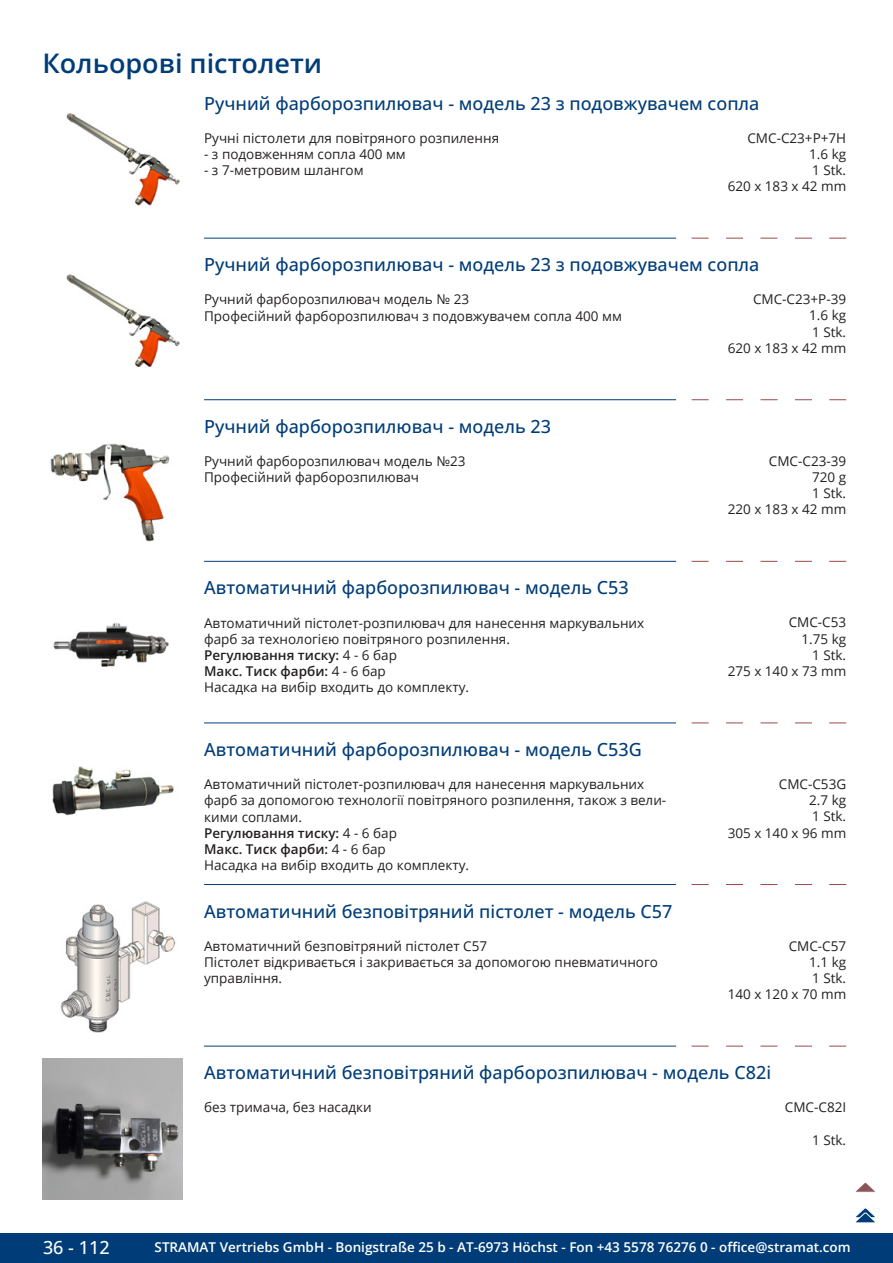
<style>
.page{position:relative;width:893px;height:1263px;background:#fff}
.page>*{position:absolute;margin:0;border:0;box-sizing:border-box;transform-origin:0 0}
.GruppeName{font:600 27px "Open Sans";color:#003d78}
.ArtikelName{font:500 18px "Open Sans";color:#003d78}
.t1{font:500 18px "Open Sans";color:#fff}
.Beschreibung{font:13.5px/16.2px "Open Sans";color:#231f20}
.ArtikelNummer{font:13.5px "Open Sans";color:#231f20}
.t2{font:600 13.5px "Open Sans";color:#fff}
.s1{font-weight:600}
</style>
<div class="page">
<div style="left:0;top:1233px;width:893px;height:30px;background:#003d78"></div>
<img style="left:66px;top:113px;width:114px;height:93px">
<img style="left:66px;top:274px;width:114px;height:94px">
<svg style="left:692px;top:238px;width:17px;height:1px"></svg>
<svg style="left:726px;top:238px;width:17px;height:1px"></svg>
<svg style="left:760px;top:238px;width:17px;height:1px"></svg>
<svg style="left:795px;top:238px;width:17px;height:1px"></svg>
<svg style="left:829px;top:238px;width:17px;height:1px"></svg>
<hr style="left:204px;top:238px;width:472px;height:1px;background:#003d78">
<img style="left:50px;top:443px;width:120px;height:99px">
<svg style="left:692px;top:399px;width:17px;height:1px"></svg>
<svg style="left:726px;top:399px;width:17px;height:1px"></svg>
<svg style="left:760px;top:399px;width:17px;height:1px"></svg>
<svg style="left:795px;top:399px;width:17px;height:1px"></svg>
<svg style="left:829px;top:399px;width:17px;height:1px"></svg>
<hr style="left:204px;top:399px;width:472px;height:1px;background:#003d78">
<img style="left:53px;top:622px;width:116px;height:45px">
<svg style="left:692px;top:561px;width:17px;height:1px"></svg>
<svg style="left:726px;top:561px;width:17px;height:1px"></svg>
<svg style="left:760px;top:561px;width:17px;height:1px"></svg>
<svg style="left:795px;top:561px;width:17px;height:1px"></svg>
<svg style="left:829px;top:561px;width:17px;height:1px"></svg>
<hr style="left:204px;top:561px;width:472px;height:1px;background:#003d78">
<img style="left:52px;top:766px;width:122px;height:50px">
<svg style="left:692px;top:723px;width:17px;height:1px"></svg>
<svg style="left:726px;top:723px;width:17px;height:1px"></svg>
<svg style="left:760px;top:723px;width:17px;height:1px"></svg>
<svg style="left:795px;top:723px;width:17px;height:1px"></svg>
<svg style="left:829px;top:723px;width:17px;height:1px"></svg>
<hr style="left:204px;top:723px;width:472px;height:1px;background:#003d78">
<img style="left:60px;top:901px;width:116px;height:132px">
<svg style="left:692px;top:884px;width:17px;height:1px"></svg>
<svg style="left:726px;top:884px;width:17px;height:1px"></svg>
<svg style="left:760px;top:884px;width:17px;height:1px"></svg>
<svg style="left:795px;top:884px;width:17px;height:1px"></svg>
<svg style="left:829px;top:884px;width:17px;height:1px"></svg>
<hr style="left:204px;top:884px;width:472px;height:1px;background:#003d78">
<img style="left:43px;top:1059px;width:140px;height:140px">
<svg style="left:692px;top:1046px;width:17px;height:1px"></svg>
<svg style="left:726px;top:1046px;width:17px;height:1px"></svg>
<svg style="left:760px;top:1046px;width:17px;height:1px"></svg>
<svg style="left:795px;top:1046px;width:17px;height:1px"></svg>
<svg style="left:829px;top:1046px;width:17px;height:1px"></svg>
<hr style="left:204px;top:1046px;width:472px;height:1px;background:#003d78">
<svg style="left:856px;top:1183px;width:19px;height:9px"></svg>
<svg style="left:855px;top:1208px;width:21px;height:15px"></svg>
<p class="GruppeName" style="left:43px;top:44px;width:281px">Кольорові пістолети</p>
<p class="ArtikelName" style="left:204px;top:91px;width:557px">Ручний фарборозпилювач - модель 23 з подовжувачем сопла</p>
<p class="Beschreibung" style="left:204px;top:129px;width:297px">Ручні пістолети для повітряного розпилення</p>
<p class="Beschreibung" style="left:204px;top:146px;width:203px">- з подовженням сопла 400 мм</p>
<p class="Beschreibung" style="left:204px;top:162px;width:161px">- з 7-метровим шлангом</p>
<p class="ArtikelNummer" style="left:747px;top:128px;width:100px">CMC-C23+P+7H</p>
<p class="ArtikelNummer" style="left:809px;top:145px;width:39px">1.6 kg</p>
<p class="ArtikelNummer" style="left:812px;top:161px;width:36px">1 Stk.</p>
<p class="ArtikelNummer" style="left:728px;top:177px;width:120px">620 x 183 x 42 mm</p>
<p class="ArtikelName" style="left:204px;top:252px;width:557px">Ручний фарборозпилювач - модель 23 з подовжувачем сопла</p>
<p class="Beschreibung" style="left:204px;top:291px;width:419px">Ручний фарборозпилювач модель № 23<br>Професійний фарборозпилювач з подовжувачем сопла 400 мм</p>
<p class="ArtikelNummer" style="left:753px;top:290px;width:95px">CMC-C23+P-39</p>
<p class="ArtikelNummer" style="left:809px;top:306px;width:39px">1.6 kg</p>
<p class="ArtikelNummer" style="left:812px;top:322px;width:36px">1 Stk.</p>
<p class="ArtikelNummer" style="left:728px;top:339px;width:120px">620 x 183 x 42 mm</p>
<p class="ArtikelName" style="left:204px;top:414px;width:348px">Ручний фарборозпилювач - модель 23</p>
<p class="Beschreibung" style="left:204px;top:453px;width:263px">Ручний фарборозпилювач модель №23<br>Професійний фарборозпилювач</p>
<p class="ArtikelNummer" style="left:769px;top:452px;width:79px">CMC-C23-39</p>
<p class="ArtikelNummer" style="left:812px;top:468px;width:36px">720 g</p>
<p class="ArtikelNummer" style="left:812px;top:484px;width:36px">1 Stk.</p>
<p class="ArtikelNummer" style="left:728px;top:500px;width:120px">220 x 183 x 42 mm</p>
<p class="ArtikelName" style="left:204px;top:575px;width:426px">Автоматичний фарборозпилювач - модель C53</p>
<p class="Beschreibung" style="left:204px;top:614px;width:442px">Автоматичний пістолет-розпилювач для нанесення маркувальних фарб за технологією повітряного розпилення.<br><span class="s1">Регулювання тиску:</span> 4 - 6 бар<br><span class="s1">Макс. Тиск фарби:</span> 4 - 6 бар<br>Насадка на вибір входить до комплекту.</p>
<p class="ArtikelNummer" style="left:789px;top:613px;width:59px">CMC-C53</p>
<p class="ArtikelNummer" style="left:801px;top:629px;width:46px">1.75 kg</p>
<p class="ArtikelNummer" style="left:812px;top:646px;width:36px">1 Stk.</p>
<p class="ArtikelNummer" style="left:728px;top:662px;width:120px">275 x 140 x 73 mm</p>
<p class="ArtikelName" style="left:204px;top:737px;width:439px">Автоматичний фарборозпилювач - модель C53G</p>
<p class="Beschreibung" style="left:204px;top:776px;width:462px">Автоматичний пістолет-розпилювач для нанесення маркувальних фарб за допомогою технології повітряного розпилення, також з вели&shy;кими соплами.<br><span class="s1">Регулювання тиску:</span> 4 - 6 бар<br><span class="s1">Макс. Тиск фарби:</span> 4 - 6 бар<br>Насадка на вибір входить до комплекту.</p>
<p class="ArtikelNummer" style="left:779px;top:775px;width:69px">CMC-C53G</p>
<p class="ArtikelNummer" style="left:809px;top:791px;width:39px">2.7 kg</p>
<p class="ArtikelNummer" style="left:812px;top:807px;width:36px">1 Stk.</p>
<p class="ArtikelNummer" style="left:728px;top:823px;width:120px">305 x 140 x 96 mm</p>
<p class="ArtikelName" style="left:204px;top:899px;width:470px">Автоматичний безповітряний пістолет - модель C57</p>
<p class="Beschreibung" style="left:204px;top:937px;width:455px">Автоматичний безповітряний пістолет C57<br>Пістолет відкривається і закривається за допомогою пневматичного управління.</p>
<p class="ArtikelNummer" style="left:789px;top:936px;width:59px">CMC-C57</p>
<p class="ArtikelNummer" style="left:809px;top:953px;width:39px">1.1 kg</p>
<p class="ArtikelNummer" style="left:812px;top:969px;width:36px">1 Stk.</p>
<p class="ArtikelNummer" style="left:728px;top:985px;width:120px">140 x 120 x 70 mm</p>
<p class="ArtikelName" style="left:204px;top:1060px;width:568px">Автоматичний безповітряний фарборозпилювач - модель C82i</p>
<p class="Beschreibung" style="left:204px;top:1099px;width:169px">без тримача, без насадки</p>
<p class="ArtikelNummer" style="left:785px;top:1098px;width:63px">CMC-C82I</p>
<p class="ArtikelNummer" style="left:812px;top:1130px;width:36px">1 Stk.</p>
<h2 class="t1" style="left:43px;top:1234px;width:68px">36 - 112</h2>
<p class="t2" style="left:155px;top:1238px;width:698px">STRAMAT Vertriebs GmbH - Bonigstraße 25 b - AT-6973 Höchst - Fon +43 5578 76276 0 - office@stramat.com</p>
</div>
